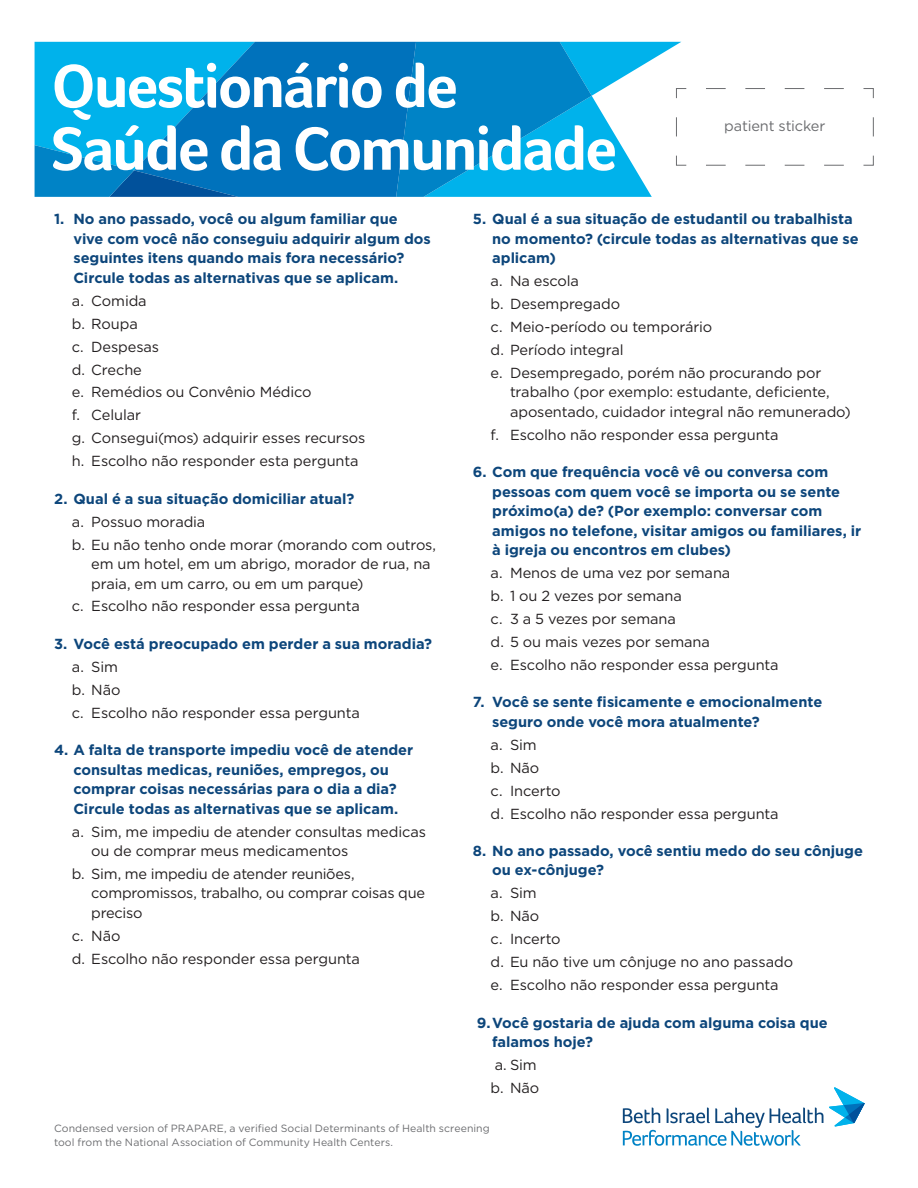
<style>
.page{position:relative;width:918px;height:1188px;background:#fff}
.page>*{position:absolute;margin:0;border:0;box-sizing:border-box;transform-origin:0 0}
.Medium_Main_Heading{font:700 62.7px/62.7px "Foco";letter-spacing:-.035em;color:#fff}
.Body_Copy_Book{font:14.55px/19.5px "Gotham";letter-spacing:-.005em;color:#231f20}
.Body_Copy_Book-2{font:700 14.55px/19.5px "Gotham";color:#0d467b}
.Body_Copy_Book-3{font:14.55px "Gotham";letter-spacing:-.01em;color:#6c6d70}
.Copyright_-_Disclaim{font:10.5px/13.5px "Gotham";letter-spacing:.005em;color:#6c6d70}
</style>
<div class="page">
<div style="left:255px;top:42px;width:141px;height:155px;background:#0072bc"></div>
<svg style="left:35px;top:42px;width:220px;height:155px;background:#0096d6"></svg>
<svg style="left:829px;top:1087px;width:35px;height:40px"></svg>
<svg style="left:623px;top:1108px;width:200px;height:38px"></svg>
<svg style="left:396px;top:42px;width:478px;height:155px"></svg>
<p class="Medium_Main_Heading" style="left:51px;top:54px;width:567px">Questionário de<br>Saúde da Comunidade</p>
<p class="Body_Copy_Book-3" style="left:724px;top:117px;width:103px">patient sticker</p>
<p class="Body_Copy_Book-2" style="left:73px;top:209px;width:359px;text-indent:-19px">1. No ano passado, você ou algum familiar que vive com você não conseguiu adquirir algum dos seguintes itens quando mais fora necessário?<br>Circule todas as alternativas que se aplicam.</p>
<p class="Body_Copy_Book" style="left:72px;top:290px;width:76px">a. Comida</p>
<p class="Body_Copy_Book" style="left:72px;top:313px;width:68px">b. Roupa</p>
<p class="Body_Copy_Book" style="left:72px;top:336px;width:89px">c. Despesas</p>
<p class="Body_Copy_Book" style="left:72px;top:359px;width:72px">d. Creche</p>
<p class="Body_Copy_Book" style="left:72px;top:382px;width:241px">e. Remédios ou Convênio Médico</p>
<p class="Body_Copy_Book" style="left:72px;top:405px;width:71px">f. Celular</p>
<p class="Body_Copy_Book" style="left:72px;top:428px;width:295px">g. Consegui(mos) adquirir esses recursos</p>
<p class="Body_Copy_Book" style="left:72px;top:451px;width:288px">h. Escolho não responder esta pergunta</p>
<p class="Body_Copy_Book-2" style="left:54px;top:489px;width:302px">2. Qual é a sua situação domiciliar atual?</p>
<p class="Body_Copy_Book" style="left:72px;top:512px;width:135px">a. Possuo moradia</p>
<p class="Body_Copy_Book" style="left:91px;top:534px;width:346px;text-indent:-19px">b. Eu não tenho onde morar (morando com outros, em um hotel, em um abrigo, morador de rua, na praia, em um carro, ou em um parque)</p>
<p class="Body_Copy_Book" style="left:72px;top:596px;width:290px">c. Escolho não responder essa pergunta</p>
<p class="Body_Copy_Book-2" style="left:54px;top:634px;width:380px">3. Você está preocupado em perder a sua moradia?</p>
<p class="Body_Copy_Book" style="left:72px;top:657px;width:48px">a. Sim</p>
<p class="Body_Copy_Book" style="left:72px;top:680px;width:50px">b. Não</p>
<p class="Body_Copy_Book" style="left:72px;top:703px;width:290px">c. Escolho não responder essa pergunta</p>
<p class="Body_Copy_Book-2" style="left:54px;top:740px;width:361px;text-align:center">4. A falta de transporte impediu você de atender consultas medicas, reuniões, empregos, ou comprar coisas necessárias para o dia a dia?<br>Circule todas as alternativas que se aplicam.</p>
<p class="Body_Copy_Book" style="left:91px;top:821px;width:336px;text-indent:-19px">a. Sim, me impediu de atender consultas medicas ou de comprar meus medicamentos</p>
<p class="Body_Copy_Book" style="left:91px;top:864px;width:335px;text-indent:-19px">b. Sim, me impediu de atender reuniões, compromissos, trabalho, ou comprar coisas que preciso</p>
<p class="Body_Copy_Book" style="left:72px;top:926px;width:50px">c. Não</p>
<p class="Body_Copy_Book" style="left:72px;top:949px;width:290px">d. Escolho não responder essa pergunta</p>
<p class="Body_Copy_Book-2" style="left:492px;top:209px;width:368px;text-indent:-19px">5. Qual é a sua situação de estudantil ou trabalhista no momento? (circule todas as alternativas que se aplicam)</p>
<p class="Body_Copy_Book" style="left:491px;top:271px;width:90px">a. Na escola</p>
<p class="Body_Copy_Book" style="left:491px;top:294px;width:131px">b. Desempregado</p>
<p class="Body_Copy_Book" style="left:491px;top:317px;width:223px">c. Meio-período ou temporário</p>
<p class="Body_Copy_Book" style="left:491px;top:340px;width:135px">d. Período integral</p>
<p class="Body_Copy_Book" style="left:510px;top:363px;width:342px;text-indent:-19px">e. Desempregado, porém não procurando por trabalho (por exemplo: estudante, deficiente, aposentado, cuidador integral não remunerado)</p>
<p class="Body_Copy_Book" style="left:491px;top:425px;width:290px">f. Escolho não responder essa pergunta</p>
<p class="Body_Copy_Book-2" style="left:492px;top:462px;width:371px;text-indent:-19px">6. Com que frequência você vê ou conversa com pessoas com quem você se importa ou se sente próximo(a) de? (Por exemplo: conversar com amigos no telefone, visitar amigos ou familiares, ir à igreja ou encontros em clubes)</p>
<p class="Body_Copy_Book" style="left:491px;top:563px;width:241px">a. Menos de uma vez por semana</p>
<p class="Body_Copy_Book" style="left:491px;top:586px;width:193px">b. 1 ou 2 vezes por semana</p>
<p class="Body_Copy_Book" style="left:491px;top:609px;width:187px">c. 3 a 5 vezes por semana</p>
<p class="Body_Copy_Book" style="left:491px;top:632px;width:221px">d. 5 ou mais vezes por semana</p>
<p class="Body_Copy_Book" style="left:491px;top:655px;width:290px">e. Escolho não responder essa pergunta</p>
<p class="Body_Copy_Book-2" style="left:492px;top:692px;width:332px;text-indent:-19px">7. Você se sente fisicamente e emocionalmente seguro onde você mora atualmente?</p>
<p class="Body_Copy_Book" style="left:491px;top:734px;width:48px">a. Sim</p>
<p class="Body_Copy_Book" style="left:491px;top:757px;width:50px">b. Não</p>
<p class="Body_Copy_Book" style="left:491px;top:780px;width:72px">c. Incerto</p>
<p class="Body_Copy_Book" style="left:491px;top:803px;width:290px">d. Escolho não responder essa pergunta</p>
<p class="Body_Copy_Book-2" style="left:492px;top:841px;width:372px;text-indent:-19px">8. No ano passado, você sentiu medo do seu cônjuge ou ex-cônjuge?</p>
<p class="Body_Copy_Book" style="left:491px;top:883px;width:48px">a. Sim</p>
<p class="Body_Copy_Book" style="left:491px;top:906px;width:50px">b. Não</p>
<p class="Body_Copy_Book" style="left:491px;top:929px;width:72px">c. Incerto</p>
<p class="Body_Copy_Book" style="left:491px;top:952px;width:304px">d. Eu não tive um cônjuge no ano passado</p>
<p class="Body_Copy_Book" style="left:491px;top:975px;width:290px">e. Escolho não responder essa pergunta</p>
<p class="Body_Copy_Book-2" style="left:492px;top:1013px;width:337px;text-indent:-15px">9.Você gostaria de ajuda com alguma coisa que falamos hoje?</p>
<p class="Body_Copy_Book" style="left:495px;top:1055px;width:44px">a. Sim</p>
<p class="Body_Copy_Book" style="left:491px;top:1078px;width:50px">b. Não</p>
<p class="Copyright_-_Disclaim" style="left:54px;top:1122px;width:437px">Condensed version of PRAPARE, a verified Social Determinants of Health screening tool from the National Association of Community Health Centers.</p>
</div>
